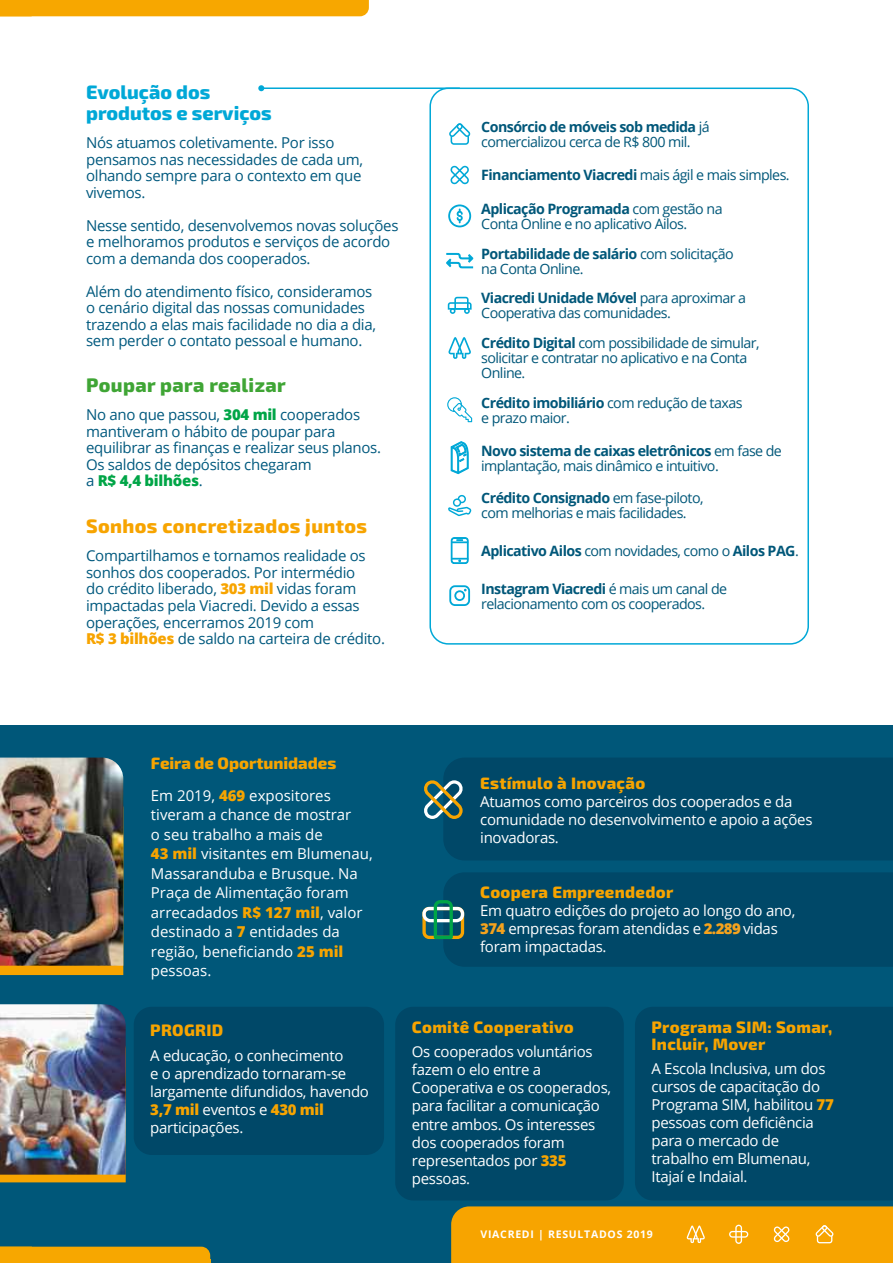
<style>
.page{position:relative;width:893px;height:1263px;background:#fff}
.page>*{position:absolute;margin:0;border:0;box-sizing:border-box;transform-origin:0 0}
.t1{font:800 19.5px/21px "Exo 2";color:#00a8d7}
.t2{font:800 19.5px "Exo 2";letter-spacing:.02em;color:#f7a400}
.t3{font:800 19.5px "Exo 2";letter-spacing:.02em;color:#3fa535}
.t4{font:800 16.5px/16.5px "Exo 2";letter-spacing:.02em;color:#f7a400}
.t5{font:800 16.5px "Exo 2";color:#f7a400}
.t6{font:15px/16.5px "Open Sans";letter-spacing:-.02em;color:#00597e}
.t7{font:15px/18px "Open Sans";letter-spacing:-.02em;color:#fff}
.t8{font:15px/19.5px "Open Sans";color:#fff}
.t9{font:14.25px/15px "Open Sans";letter-spacing:-.04em;color:#005779}
.t10{font:700 14.25px "Open Sans";letter-spacing:-.04em;color:#005779}
.t11{font:700 10.5px "Open Sans";letter-spacing:.07em;color:#fff}
.s1{font-weight:800;color:#00a547}
.s2{font-weight:800;color:#f7a400}
.s3{font-weight:700}
.s4{font-weight:400}
.s5{font-weight:800;color:#f5a31d}
</style>
<div class="page">
<div style="left:0;top:0;width:369px;height:16px;background:#f7a700"></div>
<div style="left:0;top:725px;width:893px;height:538px;background:#005779"></div>
<div style="left:395px;top:1007px;width:229px;height:193px;background:#004868;border-radius:18px"></div>
<div style="left:134px;top:1007px;width:250px;height:148px;background:#004868;border-radius:18px"></div>
<div style="left:635px;top:1007px;width:258px;height:193px;background:#004868"></div>
<div style="left:443px;top:758px;width:450px;height:102px;background:#004868"></div>
<svg style="left:0;top:1175px;width:126px;height:7px"></svg>
<svg style="left:0;top:966px;width:123px;height:9px"></svg>
<div style="left:0;top:1247px;width:210px;height:12px;background:#f7a700"></div>
<div style="left:451px;top:1206px;width:442px;height:57px;background:#f7a400"></div>
<img style="left:0;top:1004px;width:126px;height:171px">
<img style="left:0;top:757px;width:123px;height:209px">
<div style="left:429px;top:88px;width:380px;height:557px;border:2px solid #00a8d7;border-radius:18px"></div>
<svg style="left:449px;top:123px;width:21px;height:22px"></svg>
<hr style="left:261px;top:87px;width:199px;height:2px;background:#00a8d7">
<svg style="left:258px;top:85px;width:6px;height:6px"></svg>
<div style="left:422px;top:872px;width:471px;height:95px;background:#004868"></div>
<svg style="left:424px;top:779px;width:39px;height:40px"></svg>
<svg style="left:450px;top:165px;width:19px;height:19px"></svg>
<svg style="left:448px;top:204px;width:23px;height:23px"></svg>
<svg style="left:446px;top:252px;width:28px;height:17px"></svg>
<svg style="left:448px;top:297px;width:24px;height:17px"></svg>
<svg style="left:448px;top:337px;width:23px;height:22px"></svg>
<svg style="left:447px;top:397px;width:25px;height:25px"></svg>
<svg style="left:451px;top:441px;width:17px;height:33px"></svg>
<svg style="left:448px;top:495px;width:24px;height:21px"></svg>
<svg style="left:450px;top:537px;width:19px;height:27px"></svg>
<svg style="left:449px;top:585px;width:21px;height:21px"></svg>
<hr style="left:0;top:1259px;width:210px;height:4px;background:#f7a700">
<h1 class="t1" style="left:86px;top:82px;width:187px">Evolução dos produtos e serviços</h1>
<p class="t6" style="left:86px;top:134px;width:278px">Nós atuamos coletivamente. Por isso pensamos nas necessidades de cada um, olhando sempre para o contexto em que vivemos.</p>
<p class="t6" style="left:86px;top:217px;width:314px">Nesse sentido, desenvolvemos novas soluções e melhoramos produtos e serviços de acordo com a demanda dos cooperados.</p>
<p class="t6" style="left:86px;top:283px;width:291px">Além do atendimento físico, consideramos o cenário digital das nossas comunidades trazendo a elas mais facilidade no dia a dia, sem perder o contato pessoal e humano.</p>
<h1 class="t3" style="left:86px;top:373px;width:201px">Poupar para realizar</h1>
<p class="t6" style="left:86px;top:406px;width:296px">No ano que passou, <span class="s1">304 mil</span> cooperados mantiveram o hábito de poupar para equilibrar as finanças e realizar seus planos.<br>Os saldos de depósitos chegaram<br>a <span class="s1">R$ 4,4 bilhões</span>.</p>
<h1 class="t2" style="left:86px;top:514px;width:283px">Sonhos concretizados juntos</h1>
<p class="t6" style="left:86px;top:547px;width:300px">Compartilhamos e tornamos realidade os sonhos dos cooperados. Por intermédio<br>do crédito liberado, <span class="s2">303 mil</span> vidas foram impactadas pela Viacredi. Devido a essas operações, encerramos 2019 com<br><span class="s2">R$ 3 bilhões</span> de saldo na carteira de crédito.</p>
<p class="t9" style="left:481px;top:119px;width:230px"><span class="s3">Consórcio de móveis sob medida</span> já comercializou cerca de R$ 800 mil.</p>
<p class="t10" style="left:481px;top:165px;width:310px">Financiamento Viacredi <span class="s4">mais ágil e mais simples.</span></p>
<p class="t9" style="left:481px;top:201px;width:243px"><span class="s3">Aplicação Programada</span> com gestão na<br>Conta Online e no aplicativo Ailos.</p>
<p class="t9" style="left:481px;top:246px;width:254px"><span class="s3">Portabilidade de salário</span> com solicitação na Conta Online.</p>
<p class="t9" style="left:481px;top:290px;width:266px"><span class="s3">Viacredi Unidade Móvel</span> para aproximar a<br>Cooperativa das comunidades.</p>
<p class="t9" style="left:481px;top:335px;width:280px"><span class="s3">Crédito Digital</span> com possibilidade de simular, solicitar e contratar no aplicativo e na Conta<br>Online.</p>
<p class="t9" style="left:481px;top:395px;width:263px"><span class="s3">Crédito imobiliário</span> com redução de taxas e prazo maior.</p>
<p class="t9" style="left:481px;top:442px;width:302px"><span class="s3">Novo sistema de caixas eletrônicos</span> em fase de implantação, mais dinâmico e intuitivo.</p>
<p class="t9" style="left:481px;top:490px;width:224px"><span class="s3">Crédito Consignado</span> em fase-piloto, com melhorias e mais facilidades.</p>
<p class="t10" style="left:481px;top:541px;width:319px">Aplicativo Ailos <span class="s4">com novidades, como o</span> Ailos PAG<span class="s4">.</span></p>
<p class="t9" style="left:481px;top:580px;width:247px"><span class="s3">Instagram Viacredi</span> é mais um canal de relacionamento com os cooperados.</p>
<p class="t5" style="left:151px;top:753px;width:187px">Feira de Oportunidades</p>
<p class="t8" style="left:151px;top:785px;width:223px">Em 2019, <span class="s2">469</span> expositores tiveram a chance de mostrar<br>o seu trabalho a mais de<br><span class="s2">43 mil</span> visitantes em Blumenau,<br>Massaranduba e Brusque. Na<br>Praça de Alimentação foram arrecadados <span class="s2">R$ 127 mil</span>, valor destinado a <span class="s2">7</span> entidades da região, beneficiando <span class="s2">25 mil </span>pessoas.</p>
<p class="t4" style="left:150px;top:1022px;width:74px">PROGRID</p>
<p class="t7" style="left:150px;top:1046px;width:220px">A educação, o conhecimento<br>e o aprendizado tornaram-se largamente difundidos, havendo<br><span class="s2">3,7 mil</span> eventos e <span class="s2">430 mil </span>participações.</p>
<p class="t4" style="left:480px;top:775px;width:167px">Estímulo à Inovação</p>
<p class="t7" style="left:480px;top:792px;width:334px">Atuamos como parceiros dos cooperados e da comunidade no desenvolvimento e apoio a ações inovadoras.</p>
<p class="t4" style="left:480px;top:885px;width:195px">Coopera Empreendedor</p>
<p class="t7" style="left:480px;top:901px;width:317px">Em quatro edições do projeto ao longo do ano,<br><span class="s5">374</span> empresas foram atendidas e <span class="s5">2.289</span> vidas foram impactadas.</p>
<p class="t4" style="left:412px;top:1019px;width:163px">Comitê Cooperativo</p>
<p class="t7" style="left:412px;top:1043px;width:201px">Os cooperados voluntários fazem o elo entre a<br>Cooperativa e os cooperados, para facilitar a comunicação entre ambos. Os interesses dos cooperados foram representados por <span class="s2">335 </span>pessoas.</p>
<p class="t4" style="left:651px;top:1019px;width:182px">Programa SIM: Somar,<br>Incluir, Mover</p>
<p class="t7" style="left:651px;top:1059px;width:184px">A Escola Inclusiva, um dos cursos de capacitação do<br>Programa SIM, habilitou <span class="s2">77 </span>pessoas com deficiência para o mercado de trabalho em Blumenau,<br>Itajaí e Indaial.</p>
<p class="t11" style="left:480px;top:1227px;width:174px">VIACREDI | RESULTADOS 2019</p>
</div>
